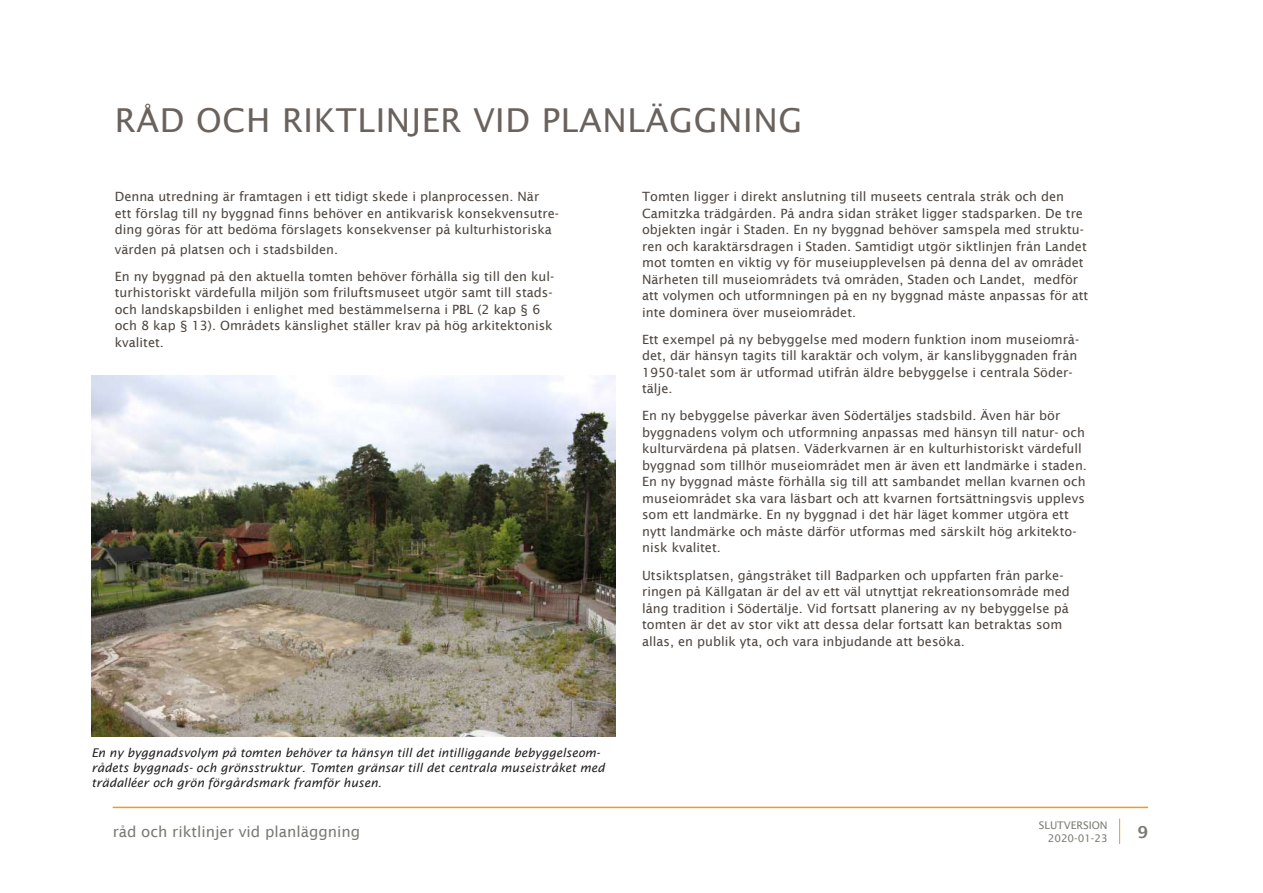
<style>
.page{position:relative;width:1263px;height:893px;background:#fff}
.page>*{position:absolute;margin:0;border:0;box-sizing:border-box;transform-origin:0 0}
.t1{font:33px "Lucida Sans";letter-spacing:.02em;color:#69625d}
.t2{font:600 16.5px "Lucida Sans";color:#7a7a73}
.t3{font:15px "Lucida Sans";color:#7a7a73}
.t4{font:12.75px/16.5px "Lucida Sans";color:#4d453f}
.t5{font:italic 12px/15px "Lucida Sans";color:#231f20}
.t6{font:10.5px/12.6px "Lucida Sans";color:#7a7a73;text-align:right}
</style>
<div class="page">
<hr style="left:113px;top:807px;width:1035px;height:1px;background:#f7971f">
<svg style="left:1119px;top:818px;width:1px;height:26px"></svg>
<img style="left:91px;top:375px;width:525px;height:362px">
<h1 class="t1" style="left:115px;top:101px;width:689px">RÅD OCH RIKTLINJER VID PLANLÄGGNING</h1>
<p class="t4" style="left:115px;top:188px;width:446px">Denna utredning är framtagen i ett tidigt skede i planprocessen. När<br>ett förslag till ny byggnad finns behöver en antikvarisk konsekvensutre&shy;ding göras för att bedöma förslagets konsekvenser på kulturhistoriska</p>
<p class="t4" style="left:115px;top:241px;width:225px">värden på platsen och i stadsbilden.</p>
<p class="t4" style="left:115px;top:268px;width:441px">En ny byggnad på den aktuella tomten behöver förhålla sig till den kul&shy;turhistoriskt värdefulla miljön som friluftsmuseet utgör samt till stads&shy;och landskapsbilden i enlighet med bestämmelserna i PBL (2 kap § 6 och 8 kap § 13). Områdets känslighet ställer krav på hög arkitektonisk kvalitet.</p>
<p class="t4" style="left:642px;top:188px;width:448px">Tomten ligger i direkt anslutning till museets centrala stråk och den Camitzka trädgården. På andra sidan stråket ligger stadsparken. De tre objekten ingår i Staden. En ny byggnad behöver samspela med struktu&shy;ren och karaktärsdragen i Staden. Samtidigt utgör siktlinjen från Landet mot tomten en viktig vy för museiupplevelsen på denna del av området Närheten till museiområdets två områden, Staden och Landet, medför att volymen och utformningen på en ny byggnad måste anpassas för att inte dominera över museiområdet.</p>
<p class="t4" style="left:642px;top:331px;width:439px">Ett exempel på ny bebyggelse med modern funktion inom museiområ&shy;det, där hänsyn tagits till karaktär och volym, är kanslibyggnaden från 1950-talet som är utformad utifrån äldre bebyggelse i centrala Söder&shy;tälje.</p>
<p class="t4" style="left:642px;top:408px;width:446px">En ny bebyggelse påverkar även Södertäljes stadsbild. Även här bör byggnadens volym och utformning anpassas med hänsyn till natur- och kulturvärdena på platsen. Väderkvarnen är en kulturhistoriskt värdefull byggnad som tillhör museiområdet men är även ett landmärke i staden.<br>En ny byggnad måste förhålla sig till att sambandet mellan kvarnen och museiområdet ska vara läsbart och att kvarnen fortsättningsvis upplevs som ett landmärke. En ny byggnad i det här läget kommer utgöra ett nytt landmärke och måste därför utformas med särskilt hög arkitekto&shy;nisk kvalitet.</p>
<p class="t4" style="left:642px;top:567px;width:429px">Utsiktsplatsen, gångstråket till Badparken och uppfarten från parke&shy;ringen på Källgatan är del av ett väl utnyttjat rekreationsområde med lång tradition i Södertälje. Vid fortsatt planering av ny bebyggelse på tomten är det av stor vikt att dessa delar fortsatt kan betraktas som allas, en publik yta, och vara inbjudande att besöka.</p>
<p class="t5" style="left:91px;top:745px;width:515px">En ny byggnadsvolym på tomten behöver ta hänsyn till det intilliggande bebyggelseom&shy;rådets byggnads- och grönsstruktur. Tomten gränsar till det centrala museistråket med trädalléer och grön förgårdsmark framför husen.</p>
<p class="t6" style="left:1039px;top:819px;width:70px">SLUTVERSION<br>2020-01-23</p>
<p class="t3" style="left:113px;top:823px;width:249px">råd och riktlinjer vid planläggning</p>
<p class="t2" style="left:1137px;top:822px;width:12px">9</p>
</div>
